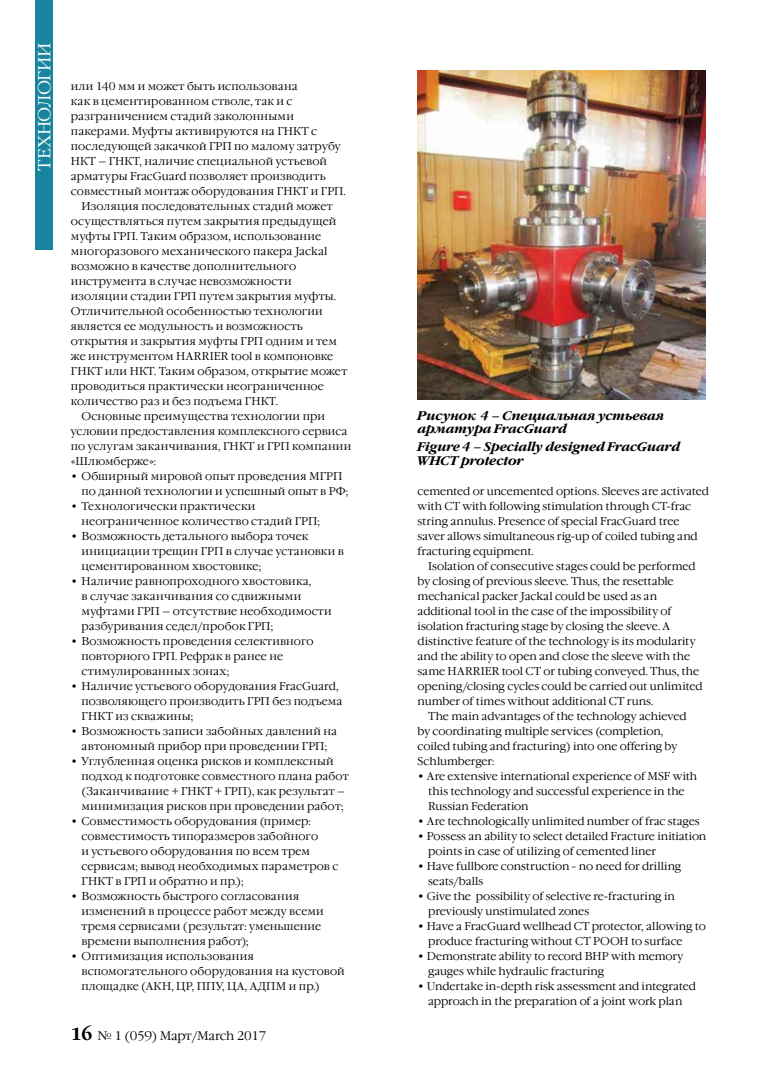
<style>
.page{position:relative;width:780px;height:1081px;background:#fff}
.page>*{position:absolute;margin:0;border:0;box-sizing:border-box;transform-origin:0 0}
.t1{font:300 17.5px "Garamond C";color:#fff}
.t2{font:italic 700 12.5px/13.8px "Garamond C";color:#000}
.t3{font:300 12.5px "Garamond C";letter-spacing:-.02em;color:#000}
.t4{font:300 11.25px/15px "Garamond C";letter-spacing:.005em;color:#000}
.t5{font:300 11.25px "Garamond C";letter-spacing:.025em;color:#000}
.s1{font-weight:700;font-size:17.5px}
</style>
<div class="page">
<img style="left:417px;top:71px;width:288px;height:329px">
<div style="left:35px;top:0;width:18px;height:249px;background:#18849d"></div>
<h1 class="t1" style="left:35px;top:171px;width:128px;rotate:-90deg">технологии</h1>
<p class="t4" style="left:71px;top:79px;width:228px">или 140 мм и может быть использована</p>
<p class="t4" style="left:71px;top:94px;width:223px">как в цементированном стволе, так и с</p>
<p class="t4" style="left:71px;top:109px;width:224px">разграничением стадий заколонными</p>
<p class="t5" style="left:71px;top:125px;width:248px">пакерами. Муфты активируются на ГНКТ с</p>
<p class="t4" style="left:71px;top:139px;width:271px">последующей закачкой ГРП по малому затрубу</p>
<p class="t4" style="left:71px;top:154px;width:257px">НКТ – ГНКТ, наличие специальной устьевой</p>
<p class="t4" style="left:71px;top:169px;width:256px">арматуры FracGuard позволяет производить</p>
<p class="t4" style="left:71px;top:184px;width:276px">совместный монтаж оборудования ГНКТ и ГРП.</p>
<p class="t4" style="left:81px;top:199px;width:253px">Изоляция последовательных стадий может</p>
<p class="t5" style="left:71px;top:215px;width:267px">осуществляться путем закрытия предыдущей</p>
<p class="t4" style="left:71px;top:229px;width:252px">муфты ГРП. Таким образом, использование</p>
<p class="t4" style="left:71px;top:244px;width:258px">многоразового механического пакера Jackal</p>
<p class="t4" style="left:71px;top:259px;width:227px">возможно в качестве дополнительного</p>
<p class="t4" style="left:71px;top:274px;width:222px">инструмента в случае невозможности</p>
<p class="t5" style="left:71px;top:290px;width:267px">изоляции стадии ГРП путем закрытия муфты.</p>
<p class="t4" style="left:71px;top:304px;width:253px">Отличительной особенностью технологии</p>
<p class="t4" style="left:71px;top:319px;width:233px">является ее модульность и возможность</p>
<p class="t5" style="left:71px;top:335px;width:267px">открытия и закрытия муфты ГРП одним и тем</p>
<p class="t4" style="left:71px;top:349px;width:264px">же инструментом HARRIER tool в компоновке</p>
<p class="t4" style="left:71px;top:364px;width:278px">ГНКТ или НКТ. Таким образом, открытие может</p>
<p class="t4" style="left:71px;top:379px;width:254px">проводиться практически неограниченное</p>
<p class="t4" style="left:71px;top:394px;width:208px">количество раз и без подъема ГНКТ.</p>
<p class="t4" style="left:81px;top:409px;width:245px">Основные преимущества технологии при</p>
<p class="t4" style="left:71px;top:424px;width:278px">условии предоставления комплексного сервиса</p>
<p class="t5" style="left:71px;top:440px;width:282px">по услугам заканчивания, ГНКТ и ГРП компании</p>
<p class="t4" style="left:71px;top:454px;width:87px">«Шлюмберже»:</p>
<p class="t4" style="left:81px;top:469px;width:268px;text-indent:-11px">• Обширный мировой опыт проведения МГРП по данной технологии и успешный опыт в РФ;</p>
<p class="t4" style="left:81px;top:499px;width:240px;text-indent:-11px">• Технологически практически неограниченное количество стадий ГРП;</p>
<p class="t4" style="left:81px;top:529px;width:264px;text-indent:-11px">• Возможность детального выбора точек инициации трещин ГРП в случае установки в цементированном хвостовике;</p>
<p class="t4" style="left:81px;top:574px;width:252px;text-indent:-11px">• Наличие равнопроходного хвостовика,<br>в случае заканчивания со сдвижными муфтами ГРП – отсутствие необходимости разбуривания седел/пробок ГРП;</p>
<p class="t4" style="left:81px;top:634px;width:233px;text-indent:-11px">• Возможность проведения селективного повторного ГРП. Рефрак в ранее не стимулированных зонах;</p>
<p class="t4" style="left:81px;top:679px;width:262px;text-indent:-11px">• Наличие устьевого оборудования FracGuard, позволяющего производить ГРП без подъема<br>ГНКТ из скважины;</p>
<p class="t4" style="left:71px;top:724px;width:268px;text-align:center">• Возможность записи забойных давлений на автономный прибор при проведении ГРП;</p>
<p class="t4" style="left:81px;top:754px;width:269px;text-indent:-11px">• Углубленная оценка рисков и комплексный подход к подготовке совместного плана работ (Заканчивание + ГНКТ + ГРП), как результат – минимизация рисков при проведении работ;</p>
<p class="t4" style="left:81px;top:814px;width:258px;text-indent:-11px">• Совместимость оборудования (пример: совместимость типоразмеров забойного<br>и устьевого оборудования по всем трем сервисам; вывод необходимых параметров с ГНКТ в ГРП и обратно и пр.);</p>
<p class="t4" style="left:81px;top:889px;width:244px;text-indent:-11px">• Возможность быстрого согласования изменений в процессе работ между всеми тремя сервисами (результат: уменьшение времени выполнения работ);</p>
<p class="t4" style="left:81px;top:949px;width:264px;text-indent:-11px">• Оптимизация использования вспомогательного оборудования на кустовой площадке (АКН, ЦР, ППУ, ЦА, АДПМ и пр.)</p>
<p class="t3" style="left:71px;top:1029px;width:197px"><span class="s1">16</span> № 1 (059) Март/March 2017</p>
<p class="t2" style="left:417px;top:409px;width:248px">Рисунок 4 – Специальная устьевая арматура FracGuard</p>
<p class="t2" style="left:417px;top:440px;width:264px">Figure 4 – Specially designed FracGuard<br>WHCT protector</p>
<p class="t4" style="left:417px;top:484px;width:293px">cemented or uncemented options. Sleeves are activated with CT with following stimulation through CT-frac string annulus. Presence of special FracGuard tree saver allows simultaneous rig-up of coiled tubing and fracturing equipment.</p>
<p class="t4" style="left:417px;top:559px;width:286px;text-indent:11px">Isolation of consecutive stages could be performed by closing of previous sleeve. Thus, the resettable mechanical packer Jackal could be used as an additional tool in the case of the impossibility of isolation fracturing stage by closing the sleeve. A distinctive feature of the technology is its modularity and the ability to open and close the sleeve with the same HARRIER tool CT or tubing conveyed. Thus, the opening/closing cycles could be carried out unlimited number of times without additional CT runs.</p>
<p class="t4" style="left:417px;top:709px;width:270px;text-indent:11px">The main advantages of the technology achieved by coordinating multiple services (completion, coiled tubing and fracturing) into one offering by Schlumberger:</p>
<p class="t4" style="left:428px;top:769px;width:270px;text-indent:-11px">• Are extensive international experience of MSF with this technology and successful experience in the<br>Russian Federation</p>
<p class="t4" style="left:417px;top:814px;width:283px">• Are technologically unlimited number of frac stages</p>
<p class="t4" style="left:428px;top:829px;width:280px;text-indent:-11px">• Possess an ability to select detailed Fracture initiation points in case of utilizing of cemented liner</p>
<p class="t4" style="left:428px;top:859px;width:254px;text-indent:-11px">• Have fullbore construction - no need for drilling seats/balls</p>
<p class="t4" style="left:428px;top:889px;width:248px;text-indent:-11px">• Give the possibility of selective re-fracturing in previously unstimulated zones</p>
<p class="t4" style="left:428px;top:919px;width:279px;text-indent:-11px">• Have a FracGuard wellhead CT protector, allowing to produce fracturing without CT POOH to surface</p>
<p class="t4" style="left:428px;top:949px;width:256px;text-indent:-11px">• Demonstrate ability to record BHP with memory gauges while hydraulic fracturing</p>
<p class="t4" style="left:417px;top:979px;width:280px;text-align:center">• Undertake in-depth risk assessment and integrated approach in the preparation of a joint work plan</p>
</div>
